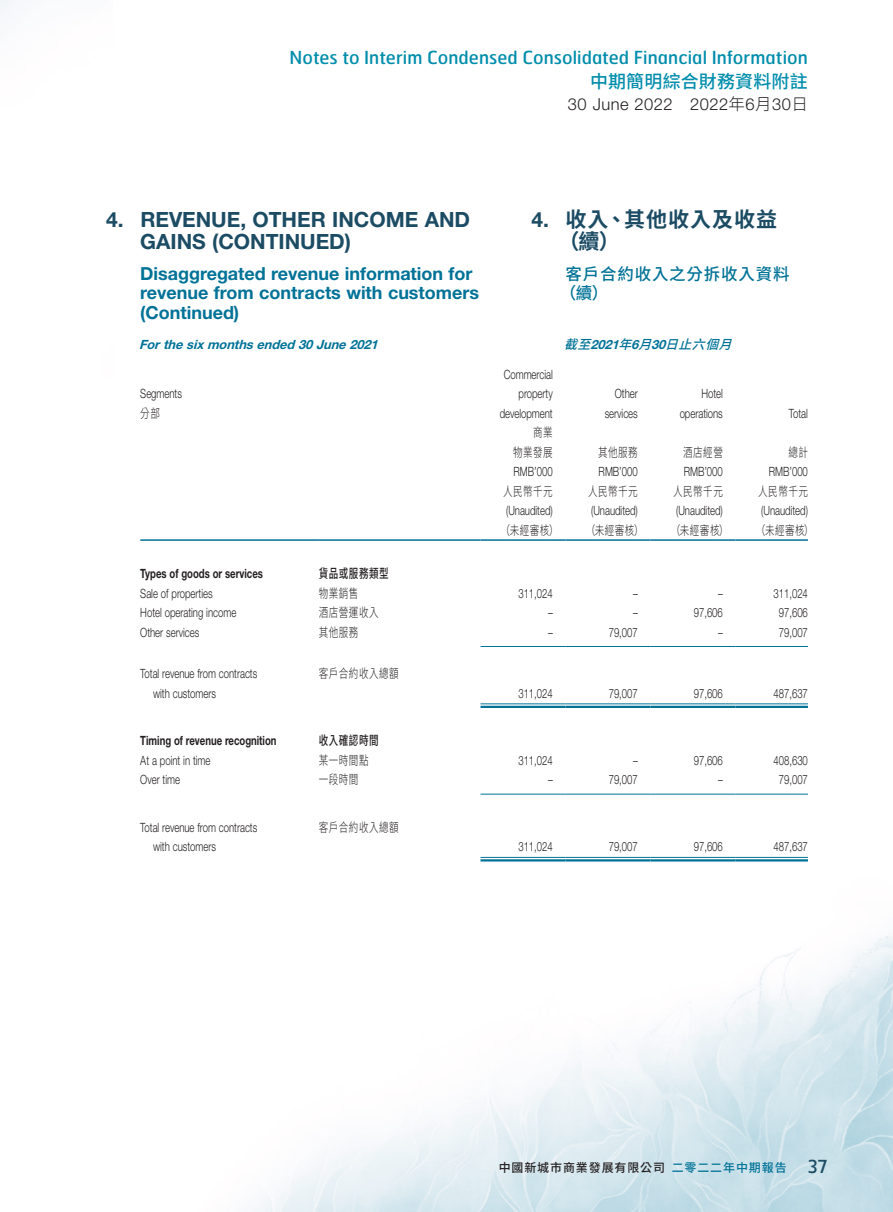
<style>
.page{position:relative;width:893px;height:1212px;background:#fff}
.page>*{position:absolute;margin:0;border:0;box-sizing:border-box;transform-origin:0 0}
.Heading_1{font:700 21px/22.5px "Helvetica Neue LT Std";color:#1c4c64}
.C_Heading_1{font:700 21px/22.5px "Source Han Sans TC";letter-spacing:.05em;color:#1c4c64}
.Heading_2{font:700 18px/19.5px "Helvetica Neue LT Std";color:#007297}
.t1{font:18px "Hermes";letter-spacing:.005em;color:#008dac}
.t2{font:500 18px "Source Han Sans TC";letter-spacing:.005em;color:#008dac}
.t3{font:300 16.5px "Helvetica Neue LT Std";letter-spacing:.03em;color:#231f20}
.C_Heading_2{font:500 16.5px/19.5px "Source Han Sans TC";letter-spacing:.05em;color:#007297}
.Body_Text{font:300 12.75px/19.5px "Helvetica Neue LT Std";color:#231f20;scale:.75 1}
.Body_Text-2{font:300 12.75px "Source Han Sans TC";letter-spacing:.05em;color:#231f20;scale:.75 1}
.Body_Text-3{font:700 12.75px "Helvetica Neue LT Std";color:#231f20;scale:.75 1}
.Heading_3{font:italic 700 12.75px "Helvetica Neue LT Std";color:#007297}
.C_Heading_3{font:italic 500 12.75px "Source Han Sans TC";color:#007297}
.Body_Text-4{font:500 12.75px "Source Han Sans TC";letter-spacing:.05em;color:#231f20;scale:.75 1}
.t4{font:500 12px "Source Han Sans TC";letter-spacing:.075em;color:#231f20}
.s1{font-family:"Source Han Sans TC"}
.s2{font-family:"Helvetica Neue LT Std"}
.s3{font-family:"Helvetica Neue LT Std";font-weight:700}
.s4{color:#007297}
.s5{font-family:"Hermes";font-weight:400;font-size:18px;color:#1c4c64}
</style>
<div class="page">
<img style="left:0;top:0;width:893px;height:1212px">
<hr style="left:140px;top:539px;width:179px;height:2px;background:#007297">
<hr style="left:319px;top:539px;width:161px;height:2px;background:#007297">
<hr style="left:480px;top:539px;width:86px;height:2px;background:#007297">
<hr style="left:566px;top:539px;width:85px;height:2px;background:#007297">
<hr style="left:651px;top:539px;width:85px;height:2px;background:#007297">
<hr style="left:736px;top:539px;width:72px;height:2px;background:#007297">
<hr style="left:480px;top:646px;width:86px;height:1px;background:#007297">
<hr style="left:566px;top:646px;width:85px;height:1px;background:#007297">
<hr style="left:651px;top:646px;width:85px;height:1px;background:#007297">
<hr style="left:736px;top:646px;width:72px;height:1px;background:#007297">
<hr style="left:480px;top:703px;width:86px;height:1px;background:#007297">
<hr style="left:480px;top:706px;width:86px;height:2px;background:#007297">
<hr style="left:566px;top:703px;width:85px;height:1px;background:#007297">
<hr style="left:566px;top:706px;width:85px;height:2px;background:#007297">
<hr style="left:651px;top:703px;width:85px;height:1px;background:#007297">
<hr style="left:651px;top:706px;width:85px;height:2px;background:#007297">
<hr style="left:736px;top:703px;width:72px;height:1px;background:#007297">
<hr style="left:736px;top:706px;width:72px;height:2px;background:#007297">
<hr style="left:480px;top:794px;width:86px;height:1px;background:#007297">
<hr style="left:566px;top:794px;width:85px;height:1px;background:#007297">
<hr style="left:651px;top:794px;width:85px;height:1px;background:#007297">
<hr style="left:736px;top:794px;width:72px;height:1px;background:#007297">
<hr style="left:480px;top:857px;width:86px;height:1px;background:#007297">
<hr style="left:480px;top:859px;width:86px;height:2px;background:#007297">
<hr style="left:566px;top:857px;width:85px;height:1px;background:#007297">
<hr style="left:566px;top:859px;width:85px;height:2px;background:#007297">
<hr style="left:651px;top:857px;width:85px;height:1px;background:#007297">
<hr style="left:651px;top:859px;width:85px;height:2px;background:#007297">
<hr style="left:736px;top:857px;width:72px;height:1px;background:#007297">
<hr style="left:736px;top:859px;width:72px;height:2px;background:#007297">
<h2 class="t1" style="left:290px;top:46px;width:520px">Notes to Interim Condensed Consolidated Financial Information</h2>
<h2 class="t2" style="left:590px;top:71px;width:219px">中期簡明綜合財務資料附註</h2>
<p class="t3" style="left:568px;top:94px;width:241px">30 June 2022 2022<span class="s1">年</span>6<span class="s1">月</span>30<span class="s1">日</span></p>
<p class="Heading_1" style="left:140px;top:208px;width:331px;text-indent:-34px">4. REVENUE, OTHER INCOME AND<br>GAINS (CONTINUED)</p>
<p class="Heading_2" style="left:140px;top:263px;width:340px">Disaggregated revenue information for revenue from contracts with customers (Continued)</p>
<p class="Heading_3" style="left:139px;top:336px;width:244px">Forthesixmonthsended 30June2021</p>
<p class="Body_Text" style="left:140px;top:384px;width:57px">Segments</p>
<p class="Body_Text-2" style="left:140px;top:406px;width:28px">分部</p>
<p class="C_Heading_1" style="left:559px;top:208px;width:220px;text-indent:-27px"><span class="s2">4.</span> 收入、其他收入及收益（續）</p>
<p class="C_Heading_2" style="left:560px;top:264px;width:231px;text-indent:6px">客戶合約收入之分拆收入資料（續）</p>
<p class="C_Heading_3" style="left:564px;top:337px;width:178px">截至<span class="s3">2021</span> 年<span class="s3">6</span>月<span class="s3">30</span> 日止六個月</p>
<p class="Body_Text" style="left:504px;top:364px;width:67px">Commercial</p>
<p class="Body_Text" style="left:519px;top:384px;width:47px">property</p>
<p class="Body_Text" style="left:500px;top:403px;width:72px">development</p>
<p class="Body_Text" style="left:615px;top:384px;width:32px">Other</p>
<p class="Body_Text" style="left:605px;top:403px;width:46px">services</p>
<p class="Body_Text" style="left:701px;top:384px;width:30px">Hotel</p>
<p class="Body_Text" style="left:680px;top:403px;width:59px">operations</p>
<p class="Body_Text" style="left:789px;top:403px;width:27px">Total</p>
<p class="Body_Text-2" style="left:533px;top:425px;width:28px">商業</p>
<p class="Body_Text-2" style="left:513px;top:445px;width:54px">物業發展</p>
<p class="Body_Text-2" style="left:598px;top:445px;width:54px">其他服務</p>
<p class="Body_Text-2" style="left:683px;top:445px;width:54px">酒店經營</p>
<p class="Body_Text-2" style="left:788px;top:445px;width:28px">總計</p>
<p class="Body_Text" style="left:514px;top:462px;width:54px">RMB’000</p>
<p class="Body_Text" style="left:599px;top:462px;width:54px">RMB’000</p>
<p class="Body_Text" style="left:684px;top:462px;width:54px">RMB’000</p>
<p class="Body_Text" style="left:769px;top:462px;width:54px">RMB’000</p>
<p class="Body_Text-2" style="left:503px;top:484px;width:68px">人民幣千元</p>
<p class="Body_Text-2" style="left:588px;top:484px;width:68px">人民幣千元</p>
<p class="Body_Text-2" style="left:673px;top:484px;width:68px">人民幣千元</p>
<p class="Body_Text-2" style="left:758px;top:484px;width:68px">人民幣千元</p>
<p class="Body_Text" style="left:506px;top:501px;width:64px">(Unaudited)</p>
<p class="Body_Text" style="left:591px;top:501px;width:64px">(Unaudited)</p>
<p class="Body_Text" style="left:676px;top:501px;width:64px">(Unaudited)</p>
<p class="Body_Text" style="left:761px;top:501px;width:64px">(Unaudited)</p>
<p class="Body_Text-2" style="left:501px;top:523px;width:79px">（未經審核）</p>
<p class="Body_Text-2" style="left:586px;top:523px;width:79px">（未經審核）</p>
<p class="Body_Text-2" style="left:671px;top:523px;width:79px">（未經審核）</p>
<p class="Body_Text-2" style="left:756px;top:523px;width:79px">（未經審核）</p>
<p class="Body_Text-3" style="left:140px;top:566px;width:165px">Types of goods or services</p>
<p class="Body_Text-4" style="left:319px;top:566px;width:94px">貨品或服務類型</p>
<p class="Body_Text" style="left:140px;top:583px;width:98px">Sale of properties</p>
<p class="Body_Text-2" style="left:319px;top:586px;width:54px">物業銷售</p>
<p class="Body_Text" style="left:518px;top:583px;width:47px">311,024</p>
<p class="Body_Text" style="left:633px;top:583px;width:8px">–</p>
<p class="Body_Text" style="left:718px;top:583px;width:8px">–</p>
<p class="Body_Text" style="left:773px;top:583px;width:47px">311,024</p>
<p class="Body_Text" style="left:140px;top:603px;width:129px">Hotel operating income</p>
<p class="Body_Text-2" style="left:319px;top:605px;width:81px">酒店營運收入</p>
<p class="Body_Text" style="left:548px;top:603px;width:8px">–</p>
<p class="Body_Text" style="left:633px;top:603px;width:8px">–</p>
<p class="Body_Text" style="left:694px;top:603px;width:40px">97,606</p>
<p class="Body_Text" style="left:779px;top:603px;width:40px">97,606</p>
<p class="Body_Text" style="left:140px;top:622px;width:80px">Other services</p>
<p class="Body_Text-2" style="left:319px;top:625px;width:54px">其他服務</p>
<p class="Body_Text" style="left:548px;top:622px;width:8px">–</p>
<p class="Body_Text" style="left:609px;top:622px;width:40px">79,007</p>
<p class="Body_Text" style="left:718px;top:622px;width:8px">–</p>
<p class="Body_Text" style="left:779px;top:622px;width:40px">79,007</p>
<p class="Body_Text" style="left:153px;top:664px;width:141px;text-indent:-13px">Total revenue from contracts with customers</p>
<p class="Body_Text-2" style="left:319px;top:666px;width:108px">客戶合約收入總額</p>
<p class="Body_Text" style="left:518px;top:683px;width:47px">311,024</p>
<p class="Body_Text" style="left:609px;top:683px;width:40px">79,007</p>
<p class="Body_Text" style="left:694px;top:683px;width:40px">97,606</p>
<p class="Body_Text" style="left:773px;top:683px;width:47px">487,637</p>
<p class="Body_Text-3" style="left:140px;top:733px;width:183px">Timing of revenue recognition</p>
<p class="Body_Text-4" style="left:319px;top:733px;width:81px">收入確認時間</p>
<p class="Body_Text" style="left:140px;top:750px;width:95px">At a point in time</p>
<p class="Body_Text-2" style="left:319px;top:753px;width:68px">某一時間點</p>
<p class="Body_Text" style="left:518px;top:750px;width:47px">311,024</p>
<p class="Body_Text" style="left:633px;top:750px;width:8px">–</p>
<p class="Body_Text" style="left:694px;top:750px;width:40px">97,606</p>
<p class="Body_Text" style="left:773px;top:750px;width:47px">408,630</p>
<p class="Body_Text" style="left:140px;top:770px;width:55px">Over time</p>
<p class="Body_Text-2" style="left:319px;top:772px;width:54px">一段時間</p>
<p class="Body_Text" style="left:548px;top:770px;width:8px">–</p>
<p class="Body_Text" style="left:609px;top:770px;width:40px">79,007</p>
<p class="Body_Text" style="left:718px;top:770px;width:8px">–</p>
<p class="Body_Text" style="left:779px;top:770px;width:40px">79,007</p>
<p class="Body_Text" style="left:153px;top:817px;width:141px;text-indent:-13px">Total revenue from contracts with customers</p>
<p class="Body_Text-2" style="left:319px;top:820px;width:108px">客戶合約收入總額</p>
<p class="Body_Text" style="left:518px;top:837px;width:47px">311,024</p>
<p class="Body_Text" style="left:609px;top:837px;width:40px">79,007</p>
<p class="Body_Text" style="left:694px;top:837px;width:40px">97,606</p>
<p class="Body_Text" style="left:773px;top:837px;width:47px">487,637</p>
<p class="t4" style="left:499px;top:1161px;width:331px">中國新城市商業發展有限公司<span class="s4">二零二二年中期報告</span> <span class="s5">37</span></p>
</div>
